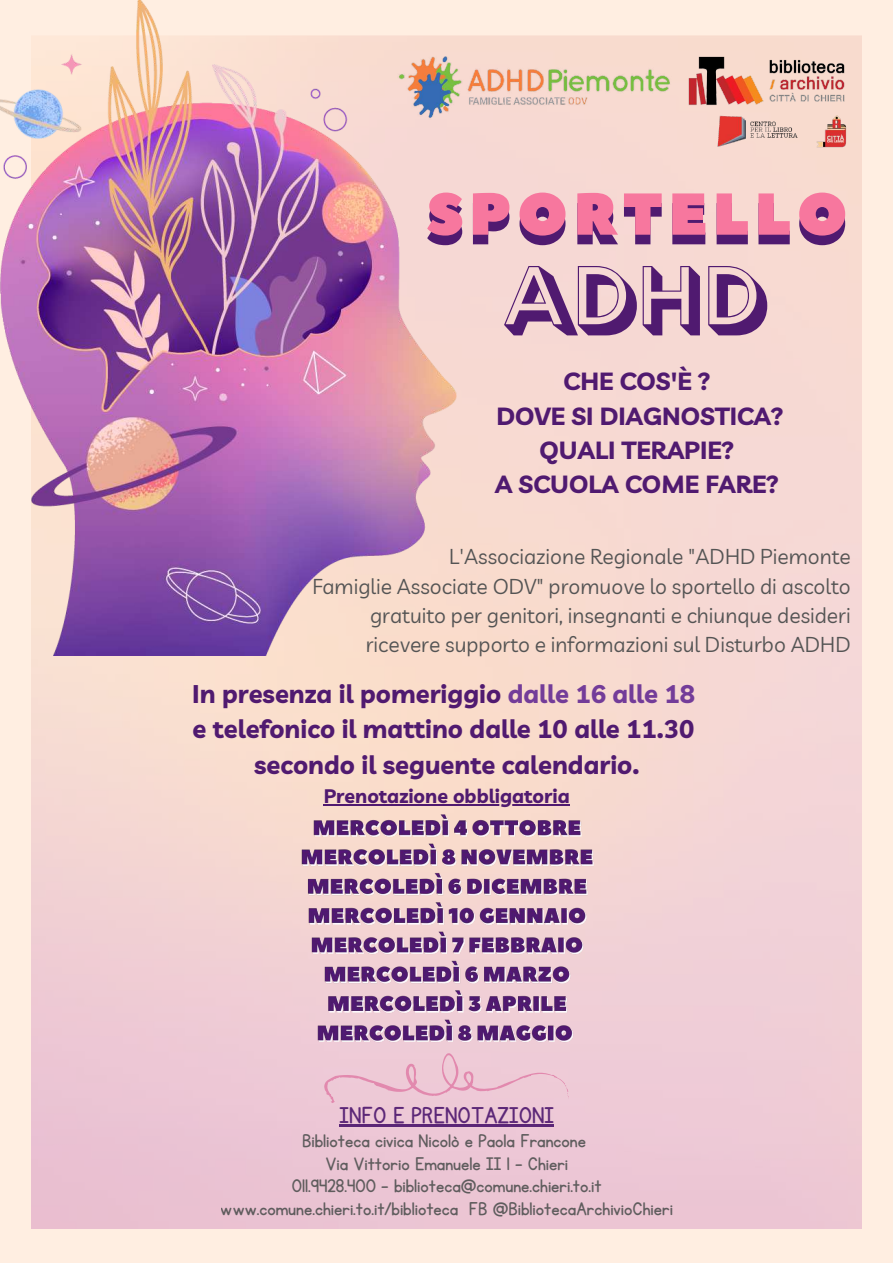
<style>
.page{position:relative;width:893px;height:1263px;background:#ffeee1}
.page>*{position:absolute;margin:0;border:0;box-sizing:border-box;transform-origin:0 0}
.t1{font:92.32px "Rig Medium Fill";color:#501a70}
.t2{font:58.88px "Peace Sans";letter-spacing:.1em;color:#501a70}
.t3{font:26.7px "KG Primary Penmanship";color:#501a70}
.t4{font:700 25.5px/35.5px "Livvic";color:#501a70;text-align:center}
.t5{font:700 24.75px/34.3px "Livvic";color:#501a70;text-align:center}
.t6{font:21.38px/22.5px "KG Primary Penmanship";color:#545454;text-align:center}
.t7{font:21px/29.2px "Livvic";color:#545454;text-align:right}
.t8{font:700 19.5px "Livvic";color:#501a70}
.s1{color:#733c99}
</style>
<div class="page">
<img style="left:32px;top:35px;width:830px;height:1193px">
<img style="left:0;top:0;width:456px;height:655px">
<img style="left:681px;top:50px;width:169px;height:59px">
<img style="left:394px;top:50px;width:285px;height:72px">
<img style="left:714px;top:111px;width:136px;height:40px">
<svg style="left:324px;top:1053px;width:245px;height:50px;background:#edc4d3"></svg>
<hr style="left:324px;top:804px;width:246px;height:2px;background:#501a70">
<img style="left:300px;top:814px;width:294px;height:236px">
<hr style="left:339px;top:1125px;width:215px;height:2px;background:#501a70">
<h2 class="t2" style="left:426px;top:185px;width:422px">S<sup>S</sup>P<sup>P</sup>O<sup>O</sup>R<sup>R</sup>T<sup>T</sup>E<sup>E</sup>L<sup>L</sup>L<sup>L</sup>O<sup>O</sup></h2>
<h1 class="t1" style="left:505px;top:245px;width:265px">ADHD</h1>
<p class="t5" style="left:495px;top:364px;width:290px">CHE COS'È ?<br>DOVE SI DIAGNOSTICA?<br>QUALI TERAPIE?<br>A SCUOLA COME FARE?</p>
<p class="t7" style="left:312px;top:542px;width:540px">L'Associazione Regionale "ADHD Piemonte<br>Famiglie Associate ODV" promuove lo sportello di ascolto gratuito per genitori, insegnanti e chiunque desideri ricevere supporto e informazioni sul Disturbo ADHD</p>
<p class="t4" style="left:192px;top:676px;width:504px">In presenza il pomeriggio <span class="s1">dalle 16 alle 18 </span>e telefonico il mattino dalle 10 alle 11.30 secondo il seguente calendario.</p>
<p class="t8" style="left:324px;top:783px;width:248px">Prenotazione obbligatoria</p>
<p class="t3" style="left:339px;top:1102px;width:216px">INFO E PRENOTAZIONI</p>
<p class="t6" style="left:221px;top:1130px;width:454px">Biblioteca civica Nicolò e Paola Francone<br>Via Vittorio Emanuele II 1 - Chieri<br>011.9428.400 - biblioteca@comune.chieri.to.it www.comune.chieri.to.it/biblioteca FB @BibliotecaArchivioChieri</p>
</div>
